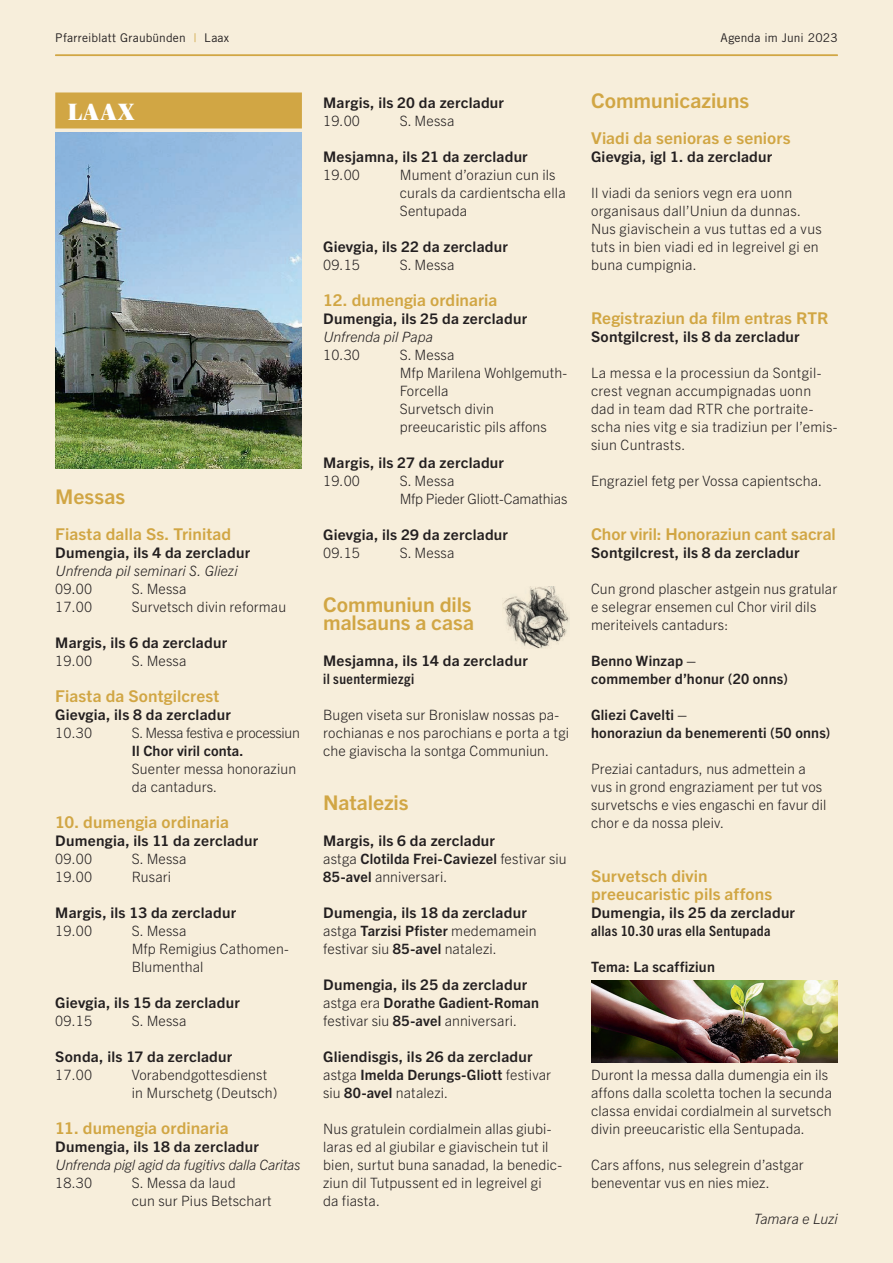
<style>
.page{position:relative;width:893px;height:1263px;background:#f7eedb}
.page>*{position:absolute;margin:0;border:0;box-sizing:border-box;transform-origin:0 0}
.t1{font:900 23.4px "Publico Banner";color:#fff}
.t2{font:700 20.25px/18px "Trade Gothic Next LT Pro";letter-spacing:-.005em;color:#d1a644;scale:1.05 1}
.t3{font:700 16.35px/18px "Trade Gothic Next LT Pro";letter-spacing:.005em;color:#d1a644;scale:1.05 1}
.t4{font:700 14.7px "Trade Gothic Next LT Pro";letter-spacing:.015em;color:#231f20;scale:1.05 1}
.t5{font:300 14.25px/18px "Trade Gothic Next LT Pro";letter-spacing:.01em;color:#231f20}
.t6{font:700 14.25px/18px "Trade Gothic Next LT Pro";letter-spacing:.015em;color:#231f20}
.t7{font:italic 300 14.25px "Trade Gothic Next LT Pro";letter-spacing:-.005em;color:#231f20}
.t8{font:700 condensed 14.25px "Trade Gothic Next LT Pro";letter-spacing:.025em;color:#231f20;scale:1.05 1}
.t9{font:300 14.25px/18px "Trade Gothic Next LT Pro";letter-spacing:-.01em;color:#231f20}
.t10{font:300 14.25px "Trade Gothic Next LT Pro";letter-spacing:-.02em;color:#231f20}
.t11{font:12px "Trade Gothic LT Std";letter-spacing:.015em;color:#231f20}
.s1{color:#d1a644}
.s2{font-weight:700}
.s3{font-weight:300}
</style>
<div class="page">
<hr style="left:55px;top:55px;width:783px;height:1px;background:#d1a644">
<div style="left:55px;top:92px;width:247px;height:36px;background:#d1a644"></div>
<img style="left:55px;top:132px;width:247px;height:336px">
<img style="left:591px;top:980px;width:247px;height:82px">
<img style="left:502px;top:586px;width:68px;height:62px">
<p class="t11" style="left:55px;top:30px;width:176px">Pfarreiblatt Graubünden <span class="s1">|</span> Laax</p>
<p class="t11" style="left:720px;top:30px;width:119px">Agenda im Juni 2023</p>
<h1 class="t1" style="left:68px;top:99px;width:68px">LAAX</h1>
<h2 class="t2" style="left:55px;top:486px;width:68px">Messas</h2>
<p class="t3" style="left:55px;top:524px;width:169px">Fiasta dalla Ss. Trinitad</p>
<p class="t4" style="left:55px;top:542px;width:187px">Dumengia, ils 4 da zercladur</p>
<p class="t7" style="left:56px;top:561px;width:184px">Unfrenda pil seminari S. Gliezi</p>
<p class="t5" style="left:55px;top:579px;width:38px">09.00</p>
<p class="t5" style="left:132px;top:579px;width:56px">S. Messa</p>
<p class="t5" style="left:55px;top:597px;width:38px">17.00</p>
<p class="t5" style="left:132px;top:597px;width:156px">Survetsch divin reformau</p>
<p class="t4" style="left:55px;top:632px;width:165px">Margis, ils 6 da zercladur</p>
<p class="t5" style="left:55px;top:651px;width:38px">19.00</p>
<p class="t5" style="left:132px;top:651px;width:56px">S. Messa</p>
<p class="t3" style="left:55px;top:686px;width:158px">Fiasta da Sontgilcrest</p>
<p class="t4" style="left:55px;top:704px;width:169px">Gievgia, ils 8 da zercladur</p>
<p class="t5" style="left:55px;top:723px;width:38px">10.30</p>
<p class="t10" style="left:132px;top:723px;width:170px">S. Messa festiva e processiun</p>
<p class="t6" style="left:132px;top:741px;width:113px">Il Chor viril conta.</p>
<p class="t5" style="left:132px;top:759px;width:166px">Suenter messa honoraziun da cantadurs.</p>
<p class="t3" style="left:55px;top:812px;width:167px">10. dumengia ordinaria</p>
<p class="t4" style="left:55px;top:830px;width:195px">Dumengia, ils 11 da zercladur</p>
<p class="t5" style="left:55px;top:849px;width:38px">09.00</p>
<p class="t5" style="left:132px;top:849px;width:56px">S. Messa</p>
<p class="t5" style="left:55px;top:867px;width:38px">19.00</p>
<p class="t5" style="left:132px;top:867px;width:41px">Rusari</p>
<p class="t4" style="left:55px;top:902px;width:174px">Margis, ils 13 da zercladur</p>
<p class="t5" style="left:55px;top:921px;width:38px">19.00</p>
<p class="t5" style="left:132px;top:921px;width:158px">S. Messa<br>Mfp Remigius Cathomen-<br>Blumenthal</p>
<p class="t4" style="left:55px;top:992px;width:177px">Gievgia, ils 15 da zercladur</p>
<p class="t5" style="left:55px;top:1011px;width:38px">09.15</p>
<p class="t5" style="left:132px;top:1011px;width:56px">S. Messa</p>
<p class="t4" style="left:55px;top:1046px;width:170px">Sonda, ils 17 da zercladur</p>
<p class="t5" style="left:55px;top:1065px;width:38px">17.00</p>
<p class="t5" style="left:132px;top:1065px;width:147px">Vorabendgottesdienst in Murschetg (Deutsch)</p>
<p class="t3" style="left:55px;top:1118px;width:167px">11. dumengia ordinaria</p>
<p class="t4" style="left:55px;top:1136px;width:195px">Dumengia, ils 18 da zercladur</p>
<p class="t7" style="left:56px;top:1155px;width:247px">Unfrenda pigl agid da fugitivs dalla Caritas</p>
<p class="t5" style="left:55px;top:1173px;width:38px">18.30</p>
<p class="t5" style="left:132px;top:1173px;width:141px">S. Messa da laud<br>cun sur Pius Betschart</p>
<p class="t4" style="left:323px;top:92px;width:174px">Margis, ils 20 da zercladur</p>
<p class="t5" style="left:323px;top:111px;width:38px">19.00</p>
<p class="t5" style="left:400px;top:111px;width:56px">S. Messa</p>
<p class="t4" style="left:323px;top:146px;width:196px">Mesjamna, ils 21 da zercladur</p>
<p class="t5" style="left:323px;top:165px;width:38px">19.00</p>
<p class="t5" style="left:400px;top:165px;width:167px">Mument d’oraziun cun ils curals da cardientscha ella<br>Sentupada</p>
<p class="t4" style="left:323px;top:236px;width:177px">Gievgia, ils 22 da zercladur</p>
<p class="t5" style="left:323px;top:255px;width:38px">09.15</p>
<p class="t5" style="left:400px;top:255px;width:56px">S. Messa</p>
<p class="t3" style="left:323px;top:290px;width:167px">12. dumengia ordinaria</p>
<p class="t4" style="left:323px;top:308px;width:196px">Dumengia, ils 25 da zercladur</p>
<p class="t7" style="left:323px;top:327px;width:111px">Unfrenda pil Papa</p>
<p class="t5" style="left:323px;top:345px;width:38px">10.30</p>
<p class="t5" style="left:400px;top:345px;width:169px">S. Messa<br>Mfp Marilena Wohlgemuth-<br>Forcella<br>Survetsch divin preeucaristic pils affons</p>
<p class="t4" style="left:323px;top:452px;width:174px">Margis, ils 27 da zercladur</p>
<p class="t5" style="left:323px;top:471px;width:38px">19.00</p>
<p class="t9" style="left:400px;top:471px;width:169px">S. Messa<br>Mfp Pieder Gliott-Camathias</p>
<p class="t4" style="left:323px;top:524px;width:177px">Gievgia, ils 29 da zercladur</p>
<p class="t5" style="left:323px;top:543px;width:38px">09.15</p>
<p class="t5" style="left:400px;top:543px;width:56px">S. Messa</p>
<h2 class="t2" style="left:323px;top:594px;width:145px">Communiun dils malsauns a casa</h2>
<p class="t4" style="left:323px;top:650px;width:196px">Mesjamna, ils 14 da zercladur</p>
<p class="t8" style="left:323px;top:669px;width:88px">il suentermiezgi</p>
<p class="t5" style="left:323px;top:705px;width:247px">Bugen viseta sur Bronislaw nossas pa&shy;rochianas e nos parochians e porta a tgi che giavischa la sontga Communiun.</p>
<h2 class="t2" style="left:323px;top:792px;width:83px">Natalezis</h2>
<p class="t4" style="left:323px;top:830px;width:165px">Margis, ils 6 da zercladur</p>
<p class="t5" style="left:323px;top:849px;width:245px">astga <span class="s2">Clotilda Frei-Caviezel</span> festivar siu<br><span class="s2">85-avel</span> anniversari.</p>
<p class="t4" style="left:323px;top:902px;width:195px">Dumengia, ils 18 da zercladur</p>
<p class="t5" style="left:323px;top:921px;width:215px">astga <span class="s2">Tarzisi Pfister</span> medemamein festivar siu <span class="s2">85-avel</span> natalezi.</p>
<p class="t4" style="left:323px;top:974px;width:196px">Dumengia, ils 25 da zercladur</p>
<p class="t5" style="left:323px;top:993px;width:217px">astga era <span class="s2">Dorathe Gadient-Roman </span>festivar siu <span class="s2">85-avel</span> anniversari.</p>
<p class="t4" style="left:323px;top:1046px;width:201px">Gliendisgis, ils 26 da zercladur</p>
<p class="t6" style="left:323px;top:1065px;width:229px"><span class="s3">astga</span> Imelda Derungs-Gliott <span class="s3">festivar siu</span> 80-avel <span class="s3">natalezi.</span></p>
<p class="t5" style="left:323px;top:1119px;width:240px">Nus gratulein cordialmein allas giubi&shy;laras ed al giubilar e giavischein tut il bien, surtut buna sanadad, la benedic&shy;ziun dil Tutpussent ed in legreivel gi<br>da fiasta.</p>
<h2 class="t2" style="left:591px;top:90px;width:152px">Communicaziuns</h2>
<p class="t3" style="left:591px;top:128px;width:192px">Viadi da senioras e seniors</p>
<p class="t4" style="left:591px;top:146px;width:174px">Gievgia, igl 1. da zercladur</p>
<p class="t5" style="left:591px;top:183px;width:232px">Il viadi da seniors vegn era uonn organisaus dall’Uniun da dunnas.<br>Nus giavischein a vus tuttas ed a vus tuts in bien viadi ed in legreivel gi en buna cumpignia.</p>
<p class="t3" style="left:591px;top:308px;width:228px">Registraziun da film entras RTR</p>
<p class="t4" style="left:591px;top:326px;width:200px">Sontgilcrest, ils 8 da zercladur</p>
<p class="t5" style="left:591px;top:363px;width:248px">La messa e la processiun da Sontgil&shy;crest vegnan accumpignadas uonn dad in team dad RTR che portraite&shy;scha nies vitg e sia tradiziun per l’emis&shy;siun Cuntrasts.</p>
<p class="t5" style="left:591px;top:471px;width:233px">Engraziel fetg per Vossa capientscha.</p>
<p class="t3" style="left:591px;top:524px;width:235px">Chor viril: Honoraziun cant sacral</p>
<p class="t4" style="left:591px;top:542px;width:200px">Sontgilcrest, ils 8 da zercladur</p>
<p class="t5" style="left:591px;top:579px;width:248px">Cun grond plascher astgein nus gratular e selegrar ensemen cul Chor viril dils meriteivels cantadurs:</p>
<p class="t6" style="left:591px;top:651px;width:198px">Benno Winzap –<br>commember d’honur (20 onns)</p>
<p class="t6" style="left:591px;top:705px;width:241px">Gliezi Cavelti –<br>honoraziun da benemerenti (50 onns)</p>
<p class="t5" style="left:591px;top:759px;width:237px">Preziai cantadurs, nus admettein a vus in grond engraziament per tut vos survetschs e vies engaschi en favur dil chor e da nossa pleiv.</p>
<p class="t3" style="left:591px;top:866px;width:174px">Survetsch divin preeucaristic pils affons</p>
<p class="t4" style="left:591px;top:902px;width:196px">Dumengia, ils 25 da zercladur</p>
<p class="t8" style="left:591px;top:921px;width:172px">allas 10.30 uras ella Sentupada</p>
<p class="t6" style="left:591px;top:957px;width:125px">Tema: La scaffiziun</p>
<p class="t5" style="left:591px;top:1065px;width:242px">Duront la messa dalla dumengia ein ils affons dalla scoletta tochen la secunda classa envidai cordialmein al survetsch divin preeucaristic ella Sentupada.</p>
<p class="t5" style="left:591px;top:1155px;width:214px">Cars affons, nus selegrein d’astgar beneventar vus en nies miez.</p>
<p class="t7" style="left:754px;top:1209px;width:85px">Tamara e Luzi</p>
</div>
